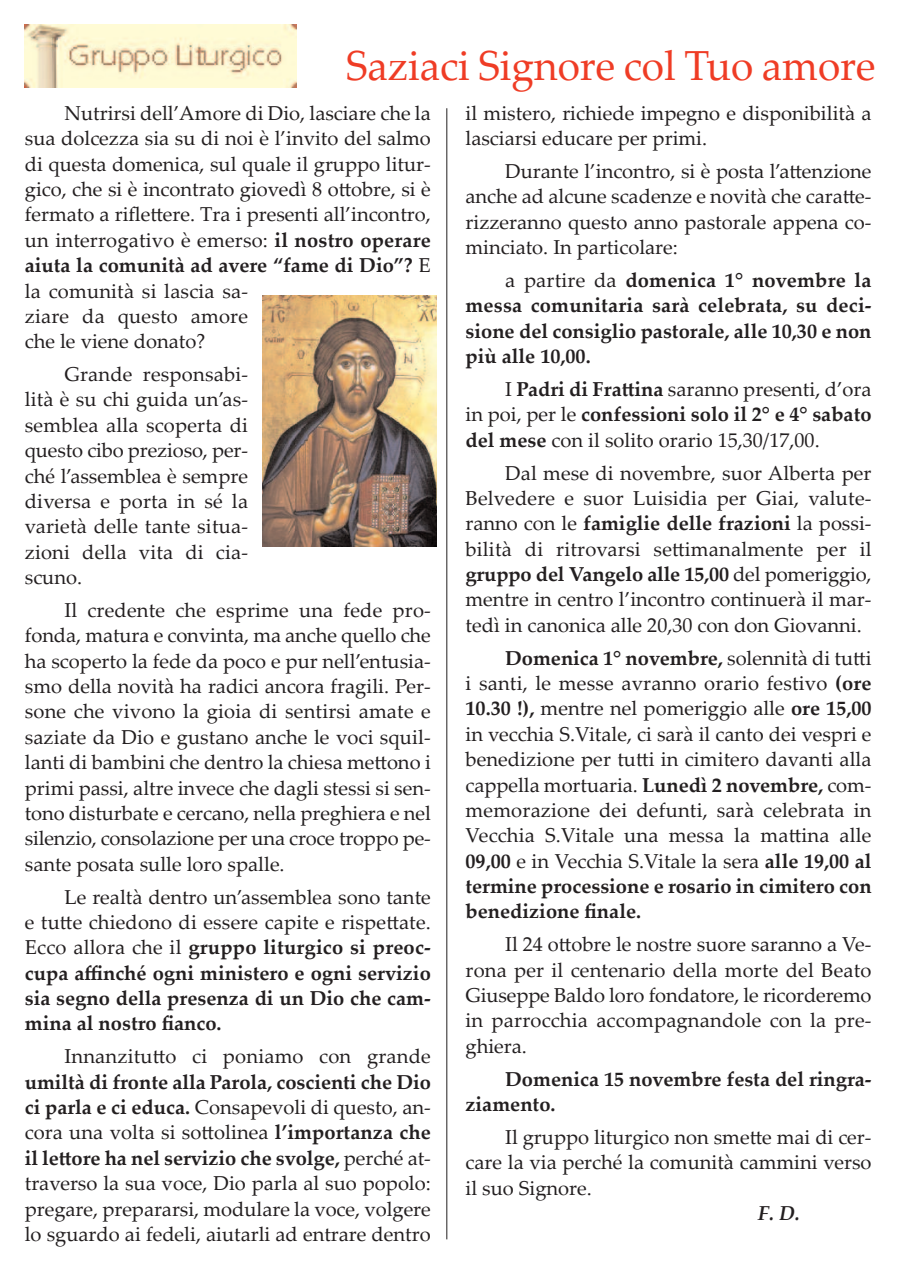
<style>
.page{position:relative;width:903px;height:1275px;background:#fff}
.page>*{position:absolute;margin:0;border:0;box-sizing:border-box;transform-origin:0 0}
.t1{font:42px "Palatino Linotype";color:#ef3c25}
.t2{font:20.12px/25.4px "Palatino Linotype";color:#231f20;text-align:justify}
.t3{font:700 20.12px/25.4px "Palatino Linotype";color:#231f20;text-align:justify}
.t4{font:italic 700 20.12px "Palatino Linotype";color:#231f20}
.s1{font-weight:700}
.s2{font-weight:400}
</style>
<div class="page">
<img style="left:262px;top:295px;width:174px;height:251px">
<hr style="left:446px;top:108px;width:1px;height:1131px;background:#231f20">
<img style="left:25px;top:25px;width:271px;height:63px">
<h1 class="t1" style="left:346px;top:50px;width:531px">Saziaci Signore col Tuo amore</h1>
<p class="t2" style="left:25px;top:103px;width:408px;text-align:left;text-indent:40px">Nutrirsi dell’Amore di Dio, lasciare che la sua dolcezza sia su di noi è l’invito del salmo di questa domenica, sul quale il gruppo litur&shy;gico, che si è incontrato giovedì 8 ottobre, si è fermato a riflettere. Tra i presenti all’incontro, un interrogativo è emerso: <span class="s1">il nostro operare aiuta la comunità ad avere “fame di Dio”?</span> E la comunità si lascia sa-<br>ziare da questo amore<br>che le viene donato?</p>
<p class="t2" style="left:25px;top:364px;width:225px;text-indent:40px">Grande responsabi&shy;lità è su chi guida un’as&shy;semblea alla scoperta di questo cibo prezioso, per&shy;ché l’assemblea è sempre diversa e porta in sé la varietà delle tante situa&shy;zioni della vita di cia&shy;scuno.</p>
<p class="t2" style="left:25px;top:600px;width:408px;text-indent:40px">Il credente che esprime una fede pro&shy;fonda, matura e convinta, ma anche quello che ha scoperto la fede da poco e pur nell’entusia&shy;smo della novità ha radici ancora fragili. Per&shy;sone che vivono la gioia di sentirsi amate e saziate da Dio e gustano anche le voci squil&shy;lanti di bambini che dentro la chiesa mettono i primi passi, altre invece che dagli stessi si sen&shy;tono disturbate e cercano, nella preghiera e nel silenzio, consolazione per una croce troppo pe&shy;sante posata sulle loro spalle.</p>
<p class="t3" style="left:25px;top:886px;width:408px;text-indent:40px"><span class="s2">Le realtà dentro un’assemblea sono tante e tutte chiedono di essere capite e rispettate.<br>Ecco allora che il</span> gruppo liturgico si preoc&shy;cupa affinché ogni ministero e ogni servizio sia segno della presenza di un Dio che cam&shy;mina al nostro fianco.</p>
<p class="t2" style="left:64px;top:1046px;width:368px">Innanzitutto ci poniamo con grande</p>
<p class="t2" style="left:25px;top:1071px;width:408px"><span class="s1">umiltà di fronte alla Parola, coscienti che Dio ci parla e ci educa.</span> Consapevoli di questo, an&shy;cora una volta si sottolinea <span class="s1">l’importanza che il lettore ha nel servizio che svolge,</span> perché at&shy;traverso la sua voce, Dio parla al suo popolo: pregare, prepararsi, modulare la voce, volgere lo sguardo ai fedeli, aiutarli ad entrare dentro</p>
<p class="t2" style="left:465px;top:103px;width:408px">il mistero, richiede impegno e disponibilità a lasciarsi educare per primi.</p>
<p class="t2" style="left:465px;top:161px;width:408px;text-indent:40px">Durante l’incontro, si è posta l’attenzione anche ad alcune scadenze e novità che caratte&shy;rizzeranno questo anno pastorale appena co&shy;minciato. In particolare:</p>
<p class="t3" style="left:465px;top:270px;width:408px;text-indent:40px"><span class="s2">a partire da</span> domenica 1° novembre la messa comunitaria sarà celebrata, su deci&shy;sione del consiglio pastorale, alle 10,30 e non più alle 10,00.</p>
<p class="t2" style="left:465px;top:379px;width:408px;text-indent:40px">I <span class="s1">Padri di Frattina</span> saranno presenti, d’ora in poi, per le <span class="s1">confessioni solo il 2° e 4° sabato del mese</span> con il solito orario 15,30/17,00.</p>
<p class="t2" style="left:465px;top:462px;width:408px;text-indent:40px">Dal mese di novembre, suor Alberta per Belvedere e suor Luisidia per Giai, valute&shy;ranno con le <span class="s1">famiglie delle frazioni</span> la possi&shy;bilità di ritrovarsi settimanalmente per il <span class="s1">gruppo del Vangelo alle 15,00</span> del pomeriggio, mentre in centro l’incontro continuerà il mar&shy;tedì in canonica alle 20,30 con don Giovanni.</p>
<p class="t2" style="left:465px;top:647px;width:408px;text-indent:40px"><span class="s1">Domenica 1° novembre,</span> solennità di tutti i santi, le messe avranno orario festivo <span class="s1">(ore 10.30 !),</span> mentre nel pomeriggio alle <span class="s1">ore 15,00 </span>in vecchia S.Vitale, ci sarà il canto dei vespri e benedizione per tutti in cimitero davanti alla cappella mortuaria. <span class="s1">Lunedì 2 novembre,</span> com&shy;memorazione dei defunti, sarà celebrata in Vecchia S.Vitale una messa la mattina alle <span class="s1">09,00</span> e in Vecchia S.Vitale la sera <span class="s1">alle 19,00 al termine processione e rosario in cimitero con benedizione finale.</span></p>
<p class="t2" style="left:465px;top:934px;width:408px;text-indent:40px">Il 24 ottobre le nostre suore saranno a Ve&shy;rona per il centenario della morte del Beato Giuseppe Baldo loro fondatore, le ricorderemo in parrocchia accompagnandole con la pre&shy;ghiera.</p>
<p class="t3" style="left:465px;top:1068px;width:408px;text-indent:40px">Domenica 15 novembre festa del ringra&shy;ziamento.</p>
<p class="t2" style="left:465px;top:1126px;width:408px;text-indent:40px">Il gruppo liturgico non smette mai di cer&shy;care la via perché la comunità cammini verso il suo Signore.</p>
<p class="t4" style="left:758px;top:1205px;width:43px">F. D.</p>
</div>
